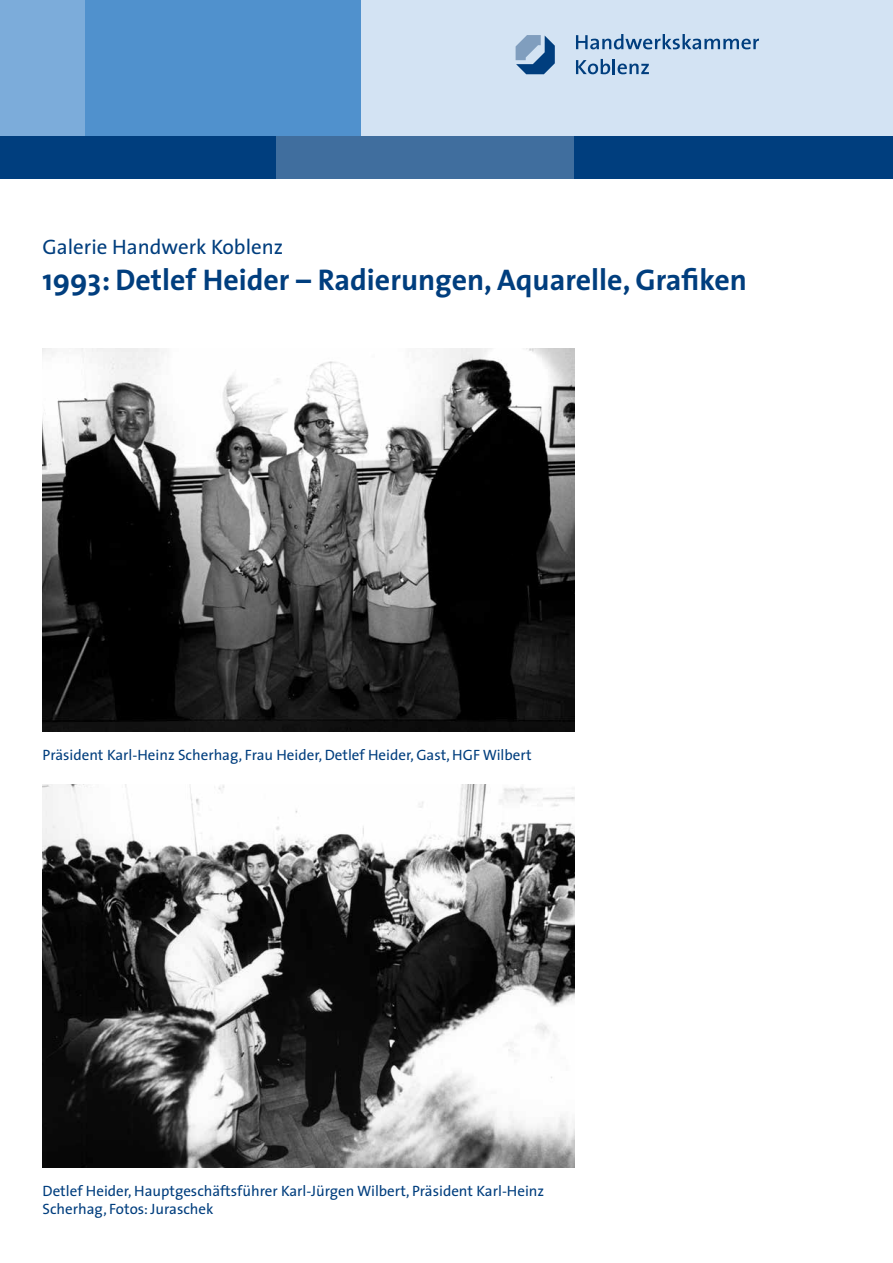
<style>
.page{position:relative;width:893px;height:1263px;background:#fff}
.page>*{position:absolute;margin:0;border:0;box-sizing:border-box;transform-origin:0 0}
.t1{font:700 30px "The Sans";color:#003e7e}
.t2{font:21px "The Sans";color:#003e7e}
.t3{font:15px/18px "The Sans";color:#003e7e}
</style>
<div class="page">
<div style="left:0;top:0;width:85px;height:136px;background:#7cacda"></div>
<div style="left:85px;top:0;width:340px;height:136px;background:#5091cd"></div>
<div style="left:574px;top:136px;width:319px;height:43px;background:#003e7e"></div>
<div style="left:0;top:136px;width:276px;height:43px;background:#003e7e"></div>
<div style="left:276px;top:136px;width:298px;height:43px;background:#406e9e"></div>
<div style="left:361px;top:0;width:532px;height:136px;background:#d3e3f3"></div>
<svg style="left:576px;top:34px;width:183px;height:15px"></svg>
<svg style="left:576px;top:59px;width:73px;height:15px"></svg>
<svg style="left:516px;top:35px;width:39px;height:39px"></svg>
<img style="left:43px;top:784px;width:531px;height:383px">
<img style="left:43px;top:349px;width:531px;height:382px">
<h2 class="t2" style="left:43px;top:233px;width:242px">Galerie Handwerk Koblenz</h2>
<h1 class="t1" style="left:43px;top:261px;width:706px">1993: Detlef Heider – Radierungen, Aquarelle, Grafiken</h1>
<p class="t3" style="left:43px;top:746px;width:491px">Präsident Karl-Heinz Scherhag, Frau Heider, Detlef Heider, Gast, HGF Wilbert</p>
<p class="t3" style="left:43px;top:1182px;width:503px">Detlef Heider, Hauptgeschäftsführer Karl-Jürgen Wilbert, Präsident Karl-Heinz<br>Scherhag, Fotos: Juraschek</p>
</div>
